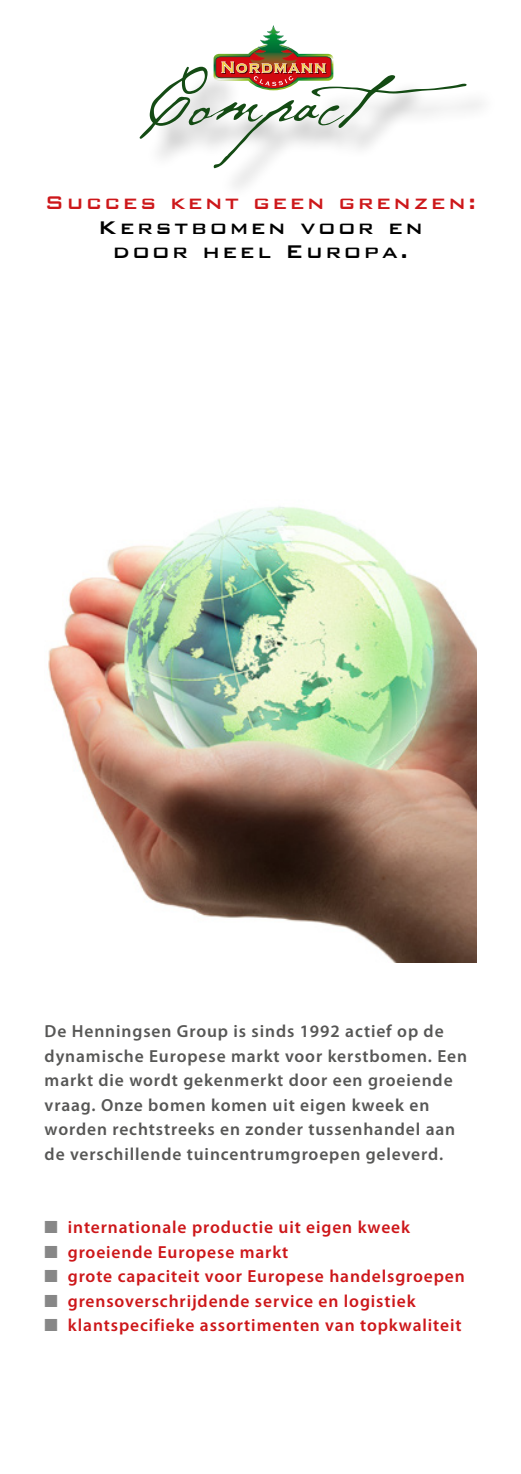
<style>
.page{position:relative;width:521px;height:1474px;background:#fff}
.page>*{position:absolute;margin:0;border:0;box-sizing:border-box;transform-origin:0 0}
.t1{font:78.4px "Cezanne";color:#144b14;scale:.94 1}
.t2{font:500 24.5px/24.5px "Bank Gothic";letter-spacing:.1em;color:#000;text-align:center}
.t3{font:500 24.5px "Bank Gothic";letter-spacing:.1em;color:#cd171a}
.t4{font:600 17.5px/24.5px "Myriad Pro";letter-spacing:.05em;color:#575756}
.t5{font:600 17.5px "Myriad Pro";letter-spacing:.05em;color:#cd171a}
.s1{color:#878787}
</style>
<div class="page">
<img style="left:214px;top:25px;width:119px;height:46px">
<div style="left:145px;top:71px;width:353px;height:130px;background:#000;opacity:.4"></div>
<img style="left:48px;top:506px;width:428px;height:456px">
<h1 class="t1" style="left:147px;top:47px;width:375px">Compact</h1>
<h2 class="t3" style="left:45px;top:184px;width:433px">Succes kent geen grenzen:</h2>
<h2 class="t2" style="left:98px;top:213px;width:327px">Kerstbomen voor en door heel Europa.</h2>
<p class="t4" style="left:45px;top:1018px;width:424px">De Henningsen Group is sinds 1992 actief op de dynamische Europese markt voor kerstbomen. Een markt die wordt gekenmerkt door een groeiende vraag. Onze bomen komen uit eigen kweek en worden rechtstreeks en zonder tussenhandel aan de verschillende tuincentrumgroepen geleverd.</p>
<p class="t5" style="left:45px;top:1216px;width:367px"><span class="s1">■</span> internationale productie uit eigen kweek</p>
<p class="t5" style="left:45px;top:1240px;width:245px"><span class="s1">■</span> groeiende Europese markt</p>
<p class="t5" style="left:45px;top:1265px;width:422px"><span class="s1">■</span> grote capaciteit voor Europese handelsgroepen</p>
<p class="t5" style="left:45px;top:1289px;width:372px"><span class="s1">■</span> grensoverschrijdende service en logistiek</p>
<p class="t5" style="left:45px;top:1314px;width:418px"><span class="s1">■</span> klantspecifieke assortimenten van topkwaliteit</p>
</div>
